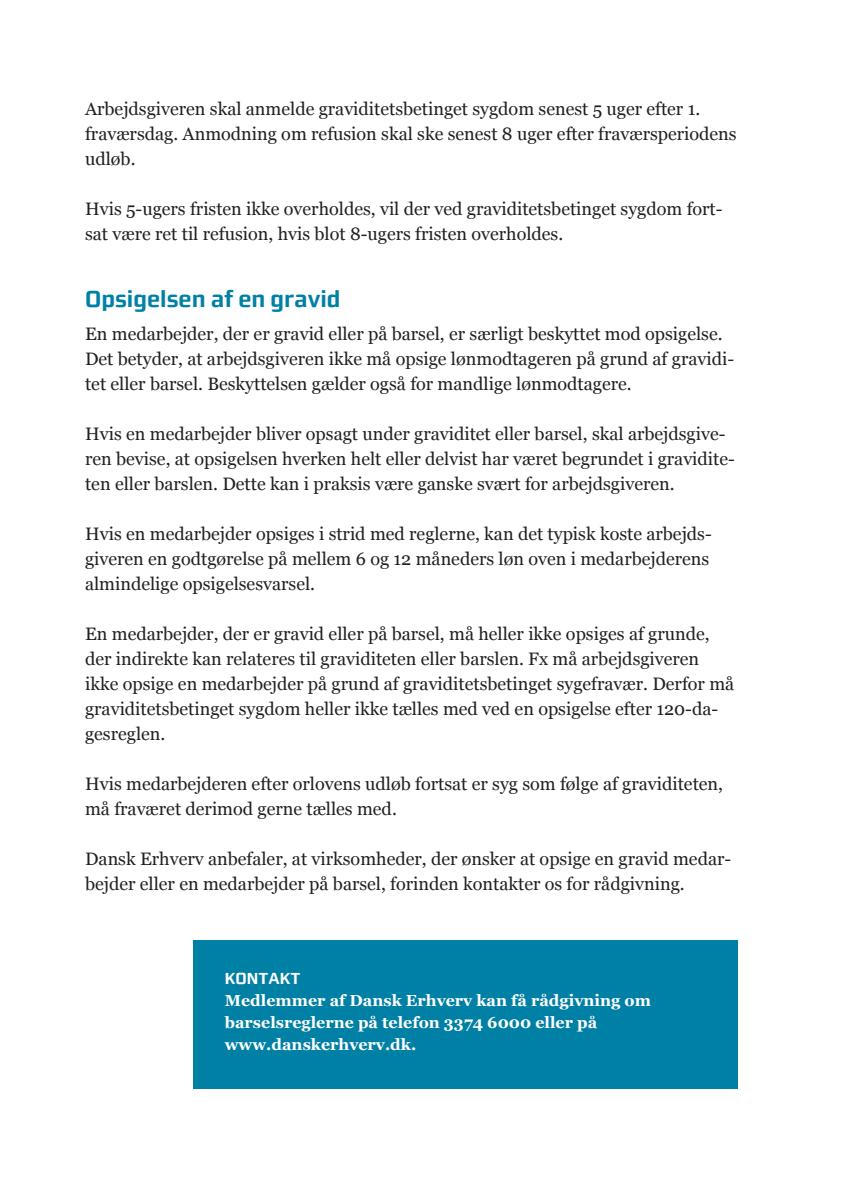
<style>
.page{position:relative;width:851px;height:1191px;background:#fff}
.page>*{position:absolute;margin:0;border:0;box-sizing:border-box;transform-origin:0 0}
.t1{font:700 23px "Morgan Sn Office";color:#0080a5}
.t2{font:18px/25px "Georgia";color:#231f20}
.t3{font:700 16px/22px "Georgia";color:#fff}
.t4{font:700 16px "Morgan Sn Expert";color:#fff}
</style>
<div class="page">
<div style="left:193px;top:940px;width:544px;height:149px;background:#0080a5"></div>
<p class="t2" style="left:85px;top:96px;width:653px">Arbejdsgiveren skal anmelde graviditetsbetinget sygdom senest 5 uger efter 1. fraværsdag. Anmodning om refusion skal ske senest 8 uger efter fraværsperiodens udløb.</p>
<p class="t2" style="left:85px;top:196px;width:639px">Hvis 5-ugers fristen ikke overholdes, vil der ved graviditetsbetinget sygdom fort&shy;sat være ret til refusion, hvis blot 8-ugers fristen overholdes.</p>
<p class="t1" style="left:85px;top:285px;width:257px">Opsigelsen af en gravid</p>
<p class="t2" style="left:85px;top:321px;width:650px">En medarbejder, der er gravid eller på barsel, er særligt beskyttet mod opsigelse.<br>Det betyder, at arbejdsgiveren ikke må opsige lønmodtageren på grund af gravidi&shy;tet eller barsel. Beskyttelsen gælder også for mandlige lønmodtagere.</p>
<p class="t2" style="left:85px;top:421px;width:651px">Hvis en medarbejder bliver opsagt under graviditet eller barsel, skal arbejdsgive&shy;ren bevise, at opsigelsen hverken helt eller delvist har været begrundet i gravidite&shy;ten eller barslen. Dette kan i praksis være ganske svært for arbejdsgiveren.</p>
<p class="t2" style="left:85px;top:521px;width:628px">Hvis en medarbejder opsiges i strid med reglerne, kan det typisk koste arbejds&shy;giveren en godtgørelse på mellem 6 og 12 måneders løn oven i medarbejderens almindelige opsigelsesvarsel.</p>
<p class="t2" style="left:85px;top:621px;width:650px">En medarbejder, der er gravid eller på barsel, må heller ikke opsiges af grunde, der indirekte kan relateres til graviditeten eller barslen. Fx må arbejdsgiveren ikke opsige en medarbejder på grund af graviditetsbetinget sygefravær. Derfor må graviditetsbetinget sygdom heller ikke tælles med ved en opsigelse efter 120-da&shy;gesreglen.</p>
<p class="t2" style="left:85px;top:771px;width:639px">Hvis medarbejderen efter orlovens udløb fortsat er syg som følge af graviditeten, må fraværet derimod gerne tælles med.</p>
<p class="t2" style="left:85px;top:846px;width:647px">Dansk Erhverv anbefaler, at virksomheder, der ønsker at opsige en gravid medar&shy;bejder eller en medarbejder på barsel, forinden kontakter os for rådgivning.</p>
<p class="t4" style="left:225px;top:969px;width:77px">KONTAKT</p>
<p class="t3" style="left:225px;top:989px;width:427px">Medlemmer af Dansk Erhverv kan få rådgivning om barselsreglerne på telefon 3374 6000 eller på www.danskerhverv.dk.</p>
</div>
